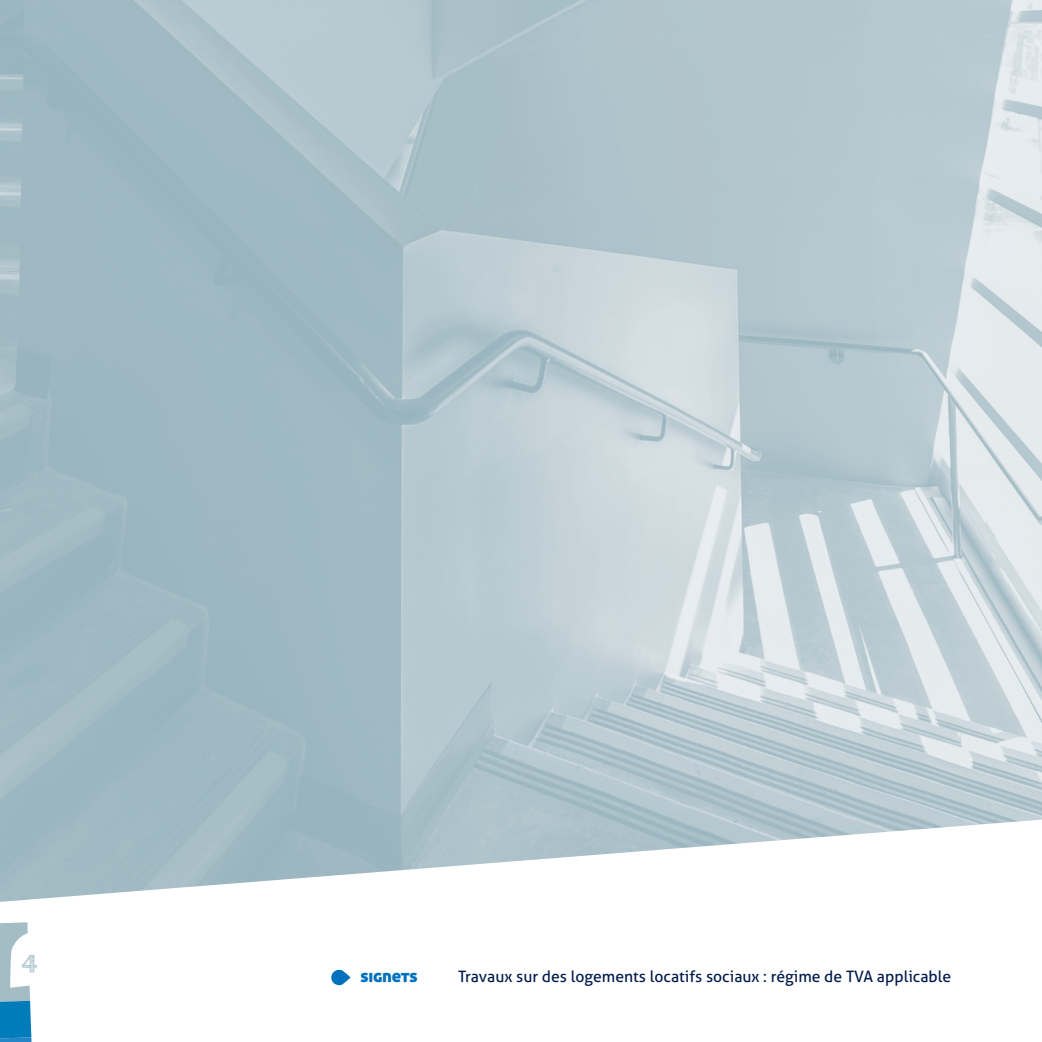
<style>
.page{position:relative;width:1042px;height:1042px;background:#fff}
.page>*{position:absolute;margin:0;border:0;box-sizing:border-box;transform-origin:0 0}
.t1{font:700 23.62px "FFF Tusj";color:#99b5bf}
.t2{font:17.5px "Aller Display";letter-spacing:-.015em;color:#0071bc}
.t3{font:15.75px "Aller";color:#001a4b}
</style>
<div class="page">
<svg style="left:0;top:922px;width:32px;height:120px"></svg>
<svg style="left:331px;top:970px;width:20px;height:15px"></svg>
<img style="left:0;top:0;width:1042px;height:902px">
<svg style="left:1038px;top:0;width:4px;height:815px;background:#d9e1e5"></svg>
<h1 class="t1" style="left:22px;top:949px;width:17px">4</h1>
<p class="t2" style="left:360px;top:965px;width:59px">signets</p>
<p class="t3" style="left:458px;top:970px;width:495px">Travaux sur des logements locatifs sociaux : régime de TVA applicable</p>
</div>
